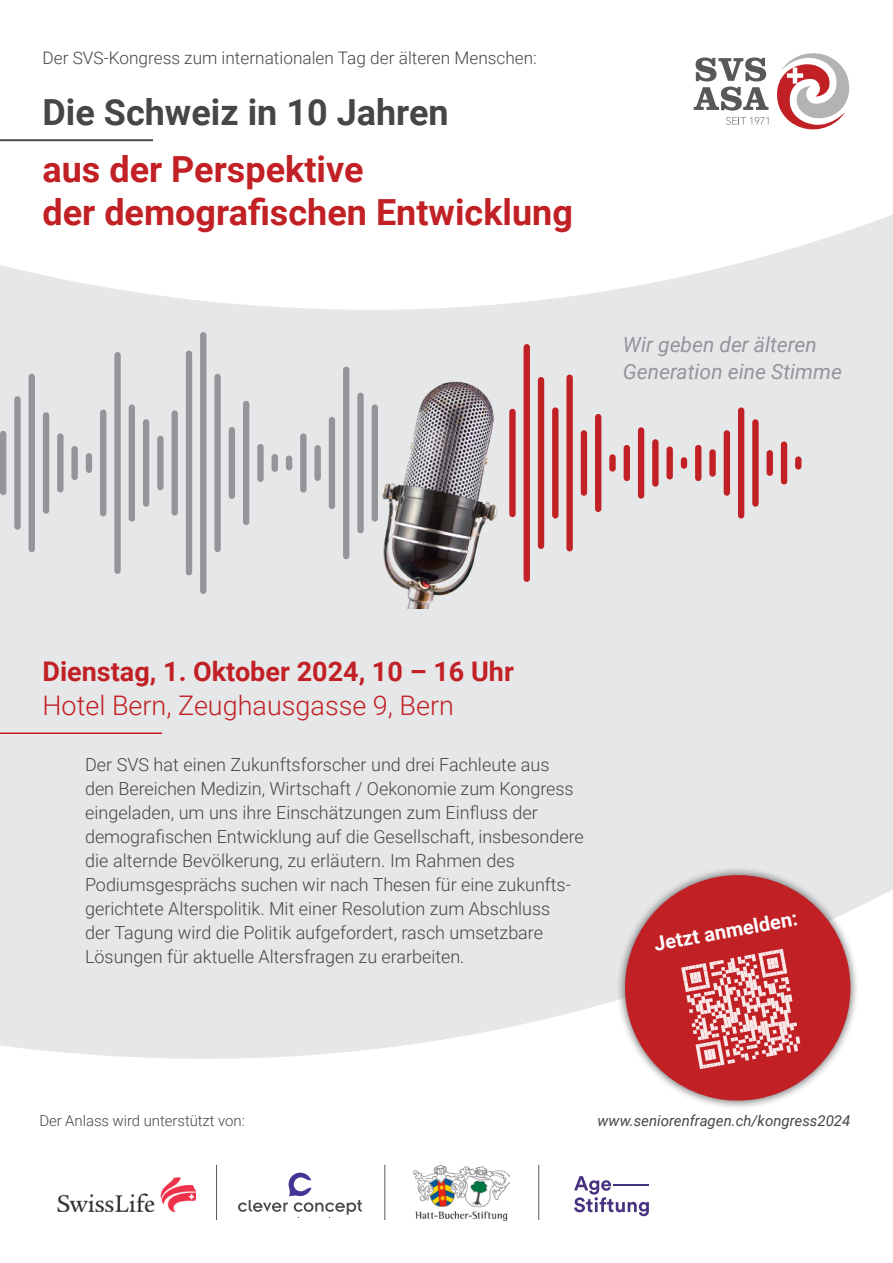
<style>
.page{position:relative;width:893px;height:1263px;background:#fff}
.page>*{position:absolute;margin:0;border:0;box-sizing:border-box;transform-origin:0 0}
.t1{font:700 36px "Roboto";color:#c12025}
.t2{font:700 36px "Roboto";color:#454647}
.t3{font:700 27px "Roboto";color:#c12025}
.t4{font:300 27px "Roboto";color:#c12025}
.t5{font:italic 21px/27px "Roboto";color:#939598}
.t6{font:700 19.95px "Roboto";color:#fff}
.t7{font:300 18px/24px "Roboto";color:#454647}
.t8{font:300 17.25px "Roboto";color:#454647}
.t9{font:italic 15px "Roboto";color:#454647}
.t10{font:300 15px "Roboto";letter-spacing:-.005em;color:#454647}
</style>
<div class="page">
<svg style="left:0;top:882px;width:893px;height:177px;background:#e9e9eb"></svg>
<div style="left:0;top:150px;width:893px;height:732px;background:#e6e7e9"></div>
<svg style="left:0;top:87px;width:893px;height:223px;fill:#fff"></svg>
<svg style="left:616px;top:869px;width:244px;height:238px;fill:#c12025"></svg>
<hr style="left:538px;top:1165px;width:1px;height:55px;background:#57585a">
<img style="left:57px;top:1177px;width:138px;height:35px">
<hr style="left:216px;top:1165px;width:1px;height:55px;background:#57585a">
<svg style="left:238px;top:1173px;width:124px;height:42px"></svg>
<hr style="left:385px;top:1165px;width:1px;height:55px;background:#57585a">
<svg style="left:574px;top:1176px;width:75px;height:40px"></svg>
<img style="left:414px;top:1165px;width:95px;height:56px">
<hr style="left:0;top:139px;width:153px;height:2px;background:#454647">
<hr style="left:0;top:732px;width:162px;height:2px;background:#c12025">
<svg style="left:681px;top:949px;width:119px;height:120px;background:#d5696d"></svg>
<svg style="left:694px;top:57px;width:74px;height:54px"></svg>
<svg style="left:777px;top:53px;width:72px;height:80px"></svg>
<svg style="left:726px;top:117px;width:42px;height:8px"></svg>
<div style="left:0;top:431px;width:6px;height:64px;background:#939598;border-radius:3px"></div>
<div style="left:14px;top:396px;width:7px;height:134px;background:#939598;border-radius:3px"></div>
<div style="left:29px;top:374px;width:6px;height:178px;background:#939598;border-radius:3px"></div>
<div style="left:43px;top:412px;width:6px;height:102px;background:#939598;border-radius:3px"></div>
<div style="left:57px;top:433px;width:7px;height:59px;background:#939598;border-radius:3px"></div>
<div style="left:71px;top:446px;width:7px;height:34px;background:#939598;border-radius:3px"></div>
<div style="left:86px;top:453px;width:6px;height:20px;background:#939598;border-radius:3px"></div>
<div style="left:100px;top:410px;width:6px;height:106px;background:#939598;border-radius:3px"></div>
<div style="left:114px;top:352px;width:7px;height:222px;background:#939598;border-radius:3px"></div>
<div style="left:129px;top:404px;width:6px;height:117px;background:#939598;border-radius:3px"></div>
<div style="left:143px;top:419px;width:6px;height:88px;background:#939598;border-radius:3px"></div>
<div style="left:157px;top:436px;width:7px;height:54px;background:#939598;border-radius:3px"></div>
<div style="left:172px;top:410px;width:6px;height:106px;background:#939598;border-radius:3px"></div>
<div style="left:186px;top:351px;width:6px;height:224px;background:#939598;border-radius:3px"></div>
<div style="left:200px;top:332px;width:6px;height:262px;background:#939598;border-radius:3px"></div>
<div style="left:214px;top:374px;width:7px;height:178px;background:#939598;border-radius:3px"></div>
<div style="left:229px;top:427px;width:6px;height:72px;background:#939598;border-radius:3px"></div>
<div style="left:243px;top:401px;width:6px;height:124px;background:#939598;border-radius:3px"></div>
<div style="left:257px;top:444px;width:7px;height:38px;background:#939598;border-radius:3px"></div>
<div style="left:272px;top:454px;width:6px;height:18px;background:#939598;border-radius:3px"></div>
<div style="left:286px;top:456px;width:6px;height:14px;background:#939598;border-radius:3px"></div>
<div style="left:300px;top:433px;width:7px;height:60px;background:#939598;border-radius:3px"></div>
<div style="left:314px;top:445px;width:7px;height:36px;background:#939598;border-radius:3px"></div>
<div style="left:329px;top:417px;width:6px;height:92px;background:#939598;border-radius:3px"></div>
<div style="left:343px;top:367px;width:6px;height:192px;background:#939598;border-radius:3px"></div>
<div style="left:552px;top:407px;width:6px;height:111px;background:#c12025;border-radius:3px"></div>
<div style="left:566px;top:375px;width:7px;height:176px;background:#c12025;border-radius:3px"></div>
<div style="left:581px;top:430px;width:6px;height:66px;background:#c12025;border-radius:3px"></div>
<div style="left:595px;top:414px;width:6px;height:98px;background:#c12025;border-radius:3px"></div>
<div style="left:609px;top:454px;width:7px;height:18px;background:#c12025;border-radius:3px"></div>
<div style="left:624px;top:445px;width:6px;height:36px;background:#c12025;border-radius:3px"></div>
<div style="left:638px;top:427px;width:6px;height:72px;background:#c12025;border-radius:3px"></div>
<div style="left:652px;top:439px;width:7px;height:48px;background:#c12025;border-radius:3px"></div>
<div style="left:666px;top:446px;width:7px;height:33px;background:#c12025;border-radius:3px"></div>
<div style="left:681px;top:457px;width:6px;height:12px;background:#c12025;border-radius:3px"></div>
<div style="left:695px;top:445px;width:6px;height:36px;background:#c12025;border-radius:3px"></div>
<div style="left:709px;top:449px;width:7px;height:28px;background:#c12025;border-radius:3px"></div>
<div style="left:724px;top:430px;width:6px;height:66px;background:#c12025;border-radius:3px"></div>
<div style="left:738px;top:407px;width:6px;height:111px;background:#c12025;border-radius:3px"></div>
<div style="left:752px;top:419px;width:7px;height:88px;background:#c12025;border-radius:3px"></div>
<div style="left:767px;top:450px;width:6px;height:26px;background:#c12025;border-radius:3px"></div>
<div style="left:781px;top:441px;width:6px;height:43px;background:#c12025;border-radius:3px"></div>
<div style="left:795px;top:456px;width:6px;height:13px;background:#c12025;border-radius:3px"></div>
<img style="left:345px;top:344px;width:200px;height:264px">
<p class="t8" style="left:43px;top:46px;width:496px">Der SVS-Kongress zum internationalen Tag der älteren Menschen:</p>
<p class="t2" style="left:43px;top:87px;width:408px">Die Schweiz in 10 Jahren</p>
<p class="t1" style="left:43px;top:144px;width:322px">aus der Perspektive</p>
<p class="t1" style="left:43px;top:187px;width:532px">der demografischen Entwicklung</p>
<p class="t5" style="left:623px;top:330px;width:221px">Wir geben der älteren<br>Generation eine Stimme</p>
<p class="t3" style="left:43px;top:652px;width:473px">Dienstag, 1. Oktober 2024, 10 – 16 Uhr</p>
<p class="t4" style="left:43px;top:686px;width:413px">Hotel Bern, Zeughausgasse 9, Bern</p>
<p class="t7" style="left:85px;top:752px;width:500px">Der SVS hat einen Zukunftsforscher und drei Fachleute aus<br>den Bereichen Medizin, Wirtschaft / Oekonomie zum Kongress eingeladen, um uns ihre Einschätzungen zum Einfluss der demografischen Entwicklung auf die Gesellschaft, insbesondere die alternde Bevölkerung, zu erläutern. Im Rahmen des Podiumsgesprächs suchen wir nach Thesen für eine zukunfts&shy;gerichtete Alterspolitik. Mit einer Resolution zum Abschluss<br>der Tagung wird die Politik aufgefordert, rasch umsetzbare Lösungen für aktuelle Altersfragen zu erarbeiten.</p>
<p class="t6" style="left:651px;top:931px;width:147px;rotate:-11deg">Jetzt anmelden:</p>
<p class="t10" style="left:39px;top:1110px;width:207px">Der Anlass wird unterstützt von:</p>
<p class="t9" style="left:598px;top:1110px;width:254px">www.seniorenfragen.ch/kongress2024</p>
</div>
